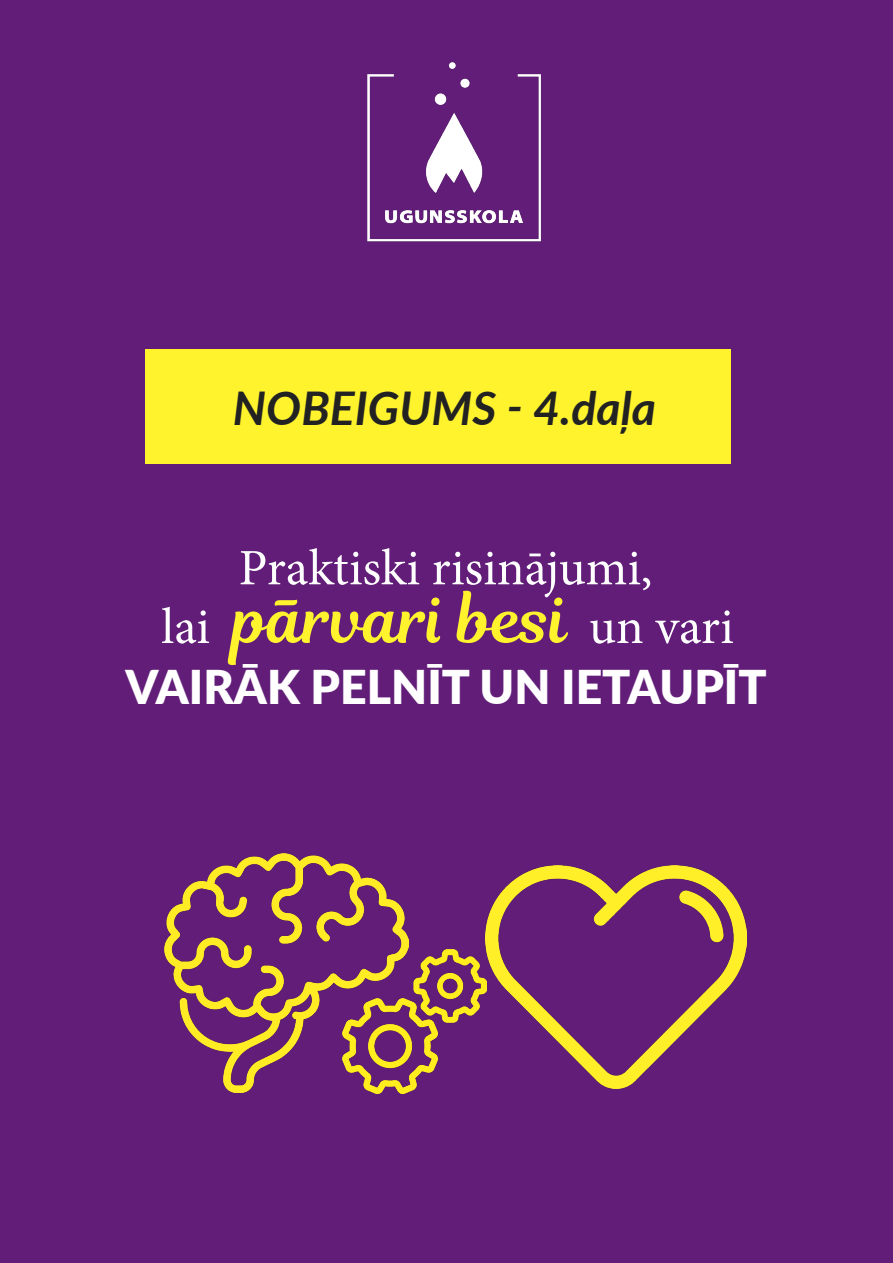
<style>
.page{position:relative;width:893px;height:1263px;background:#621d79}
.page>*{position:absolute;margin:0;border:0;box-sizing:border-box;transform-origin:0 0}
.t1{font:63px "Magnolia Script";color:#fff32e}
.t2{font:51px "Minion Pro";color:#fff}
.t3{font:900 46.5px "Lato";color:#fff}
.t4{font:italic 700 46.5px "Lato";color:#222223}
.s1{font-family:"Minion Pro";font-size:51px;color:#fff}
</style>
<div class="page">
<div style="left:146px;top:349px;width:585px;height:115px;background:#fff32e"></div>
<img style="left:367px;top:62px;width:174px;height:180px">
<img style="left:164px;top:854px;width:244px;height:239px">
<img style="left:343px;top:950px;width:142px;height:143px">
<img style="left:485px;top:866px;width:262px;height:222px">
<p class="t4" style="left:233px;top:374px;width:424px">NOBEIGUMS - 4.daļa</p>
<p class="t2" style="left:239px;top:534px;width:415px">Praktiski risinājumi,</p>
<h1 class="t1" style="left:161px;top:574px;width:574px"><span class="s1">lai</span> pārvari besi <span class="s1">un vari</span></h1>
<p class="t3" style="left:126px;top:652px;width:643px">VAIRĀK PELNĪT UN IETAUPĪT</p>
</div>
